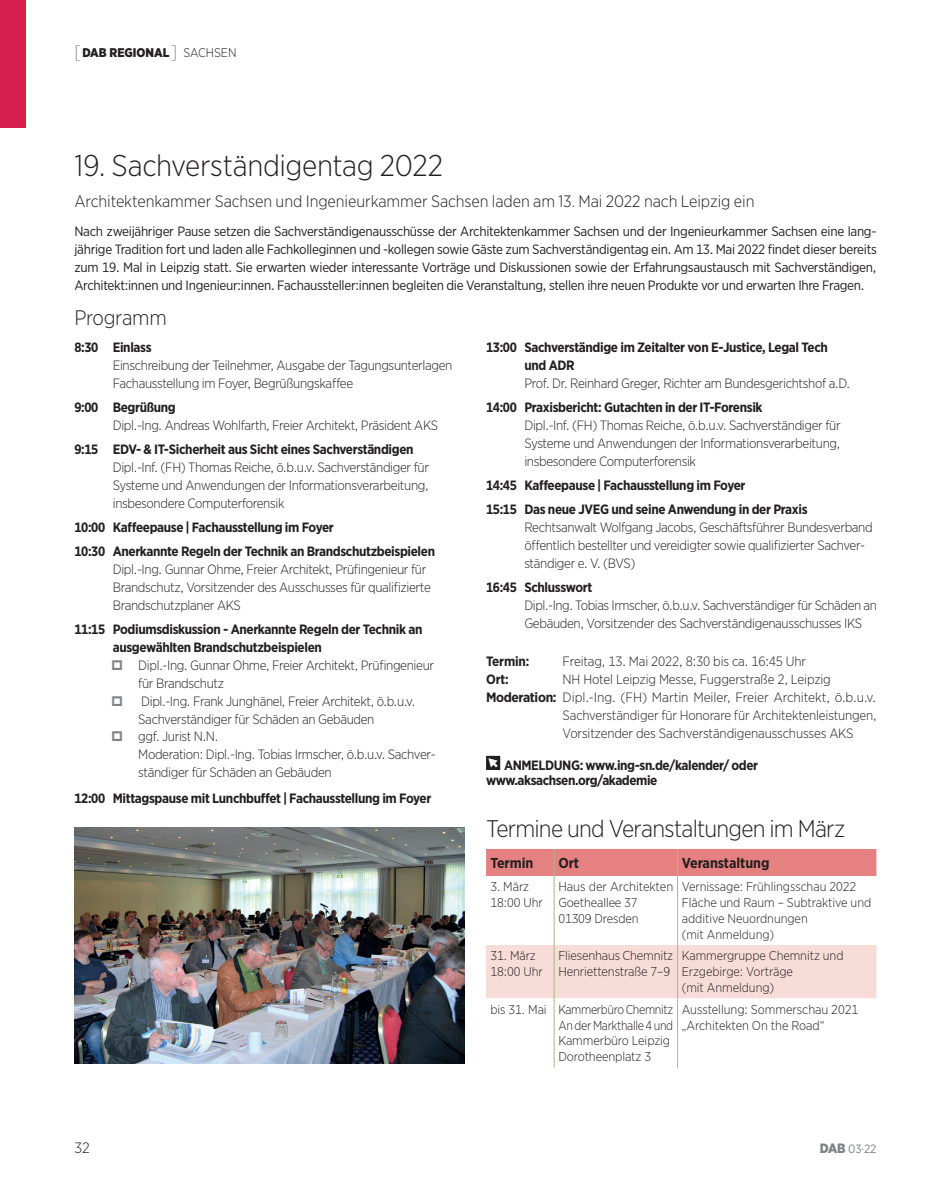
<style>
.page{position:relative;width:936px;height:1191px;background:#fff}
.page>*{position:absolute;margin:0;border:0;box-sizing:border-box;transform-origin:0 0}
.t1{font:300 30px "Gotham Narrow";letter-spacing:-.01em;color:#231f20}
.t2{font:300 24px "Gotham Narrow";letter-spacing:-.03em;color:#231f20}
.t3{font:300 21px "Gotham Narrow";letter-spacing:-.02em;color:#231f20}
.t4{font:300 16.5px "Gotham Narrow";letter-spacing:-.005em;color:#231f20}
.t5{font:300 15px "Gotham Narrow";color:#231f20}
.t6{font:700 14.4px "Gotham Narrow";letter-spacing:-.005em;color:#231f20}
.t7{font:300 13.5px/17.9px "Gotham Narrow";letter-spacing:-.025em;color:#231f20}
.t8{font:700 13.5px/24.3px "Gotham Narrow";letter-spacing:-.025em;color:#231f20}
.t9{font:13.5px/17.9px "Gotham Narrow";letter-spacing:-.02em;color:#231f20;text-align:justify}
.t10{font:300 12.9px/15.9px "Gotham Narrow";letter-spacing:-.01em;color:#231f20}
.t11{font:300 12.9px/15.9px "Gotham Narrow";letter-spacing:-.01em;color:#231f20;scale:.96 1}
.t12{font:300 12.75px/15.8px "Gotham Narrow";letter-spacing:-.005em;color:#231f20}
.t13{font:900 12.6px "Gotham Narrow";color:#231f20}
.t14{font:12px "Gotham Narrow";color:#808285}
.s1{font-weight:100;font-size:18px}
.s2{font-weight:300}
.s3{font-weight:700}
.s4{font-size:12.75px}
.s5{font-weight:900;font-size:13.5px}
</style>
<div class="page">
<div style="left:486px;top:945px;width:390px;height:53px;background:#f8dcd7"></div>
<div style="left:486px;top:849px;width:390px;height:27px;background:#e58281"></div>
<hr style="left:554px;top:876px;width:1px;height:69px;background:#a3bd83">
<hr style="left:677px;top:876px;width:1px;height:69px;background:#a3bd83">
<hr style="left:554px;top:945px;width:1px;height:53px;background:#a3bd83">
<hr style="left:677px;top:945px;width:1px;height:53px;background:#a3bd83">
<hr style="left:554px;top:998px;width:1px;height:69px;background:#a3bd83">
<hr style="left:677px;top:998px;width:1px;height:69px;background:#a3bd83">
<svg style="left:486px;top:756px;width:14px;height:14px"></svg>
<img style="left:74px;top:827px;width:391px;height:236px">
<div style="left:0;top:0;width:26px;height:128px;background:#d81e4c"></div>
<p class="t13" style="left:74px;top:44px;width:164px"><span class="s1">[</span>DAB REGIONAL<span class="s1">]</span> <span class="s2">Sachs en</span></p>
<h1 class="t1" style="left:74px;top:147px;width:370px">19. Sachverständigentag 2022</h1>
<p class="t4" style="left:74px;top:191px;width:681px">Architektenkammer Sachsen und Ingenieurkammer Sachsen laden am 13. Mai 2022 nach Leipzig ein</p>
<p class="t9" style="left:74px;top:222px;width:803px">Nach zweijähriger Pause setzen die Sachverständigenausschüsse der Architektenkammer Sachsen und der Ingenieurkammer Sachsen eine lang&shy;jährige Tradition fort und laden alle Fachkolleginnen und -kollegen sowie Gäste zum Sachverständigentag ein. Am 13. Mai 2022 findet dieser bereits zum 19. Mal in Leipzig statt. Sie erwarten wieder interessante Vorträge und Diskussionen sowie der Erfahrungsaustausch mit Sachverständigen, Architekt:innen und Ingenieur:innen. Fachaussteller:innen begleiten die Veranstaltung, stellen ihre neuen Produkte vor und erwarten Ihre Fragen.</p>
<h3 class="t3" style="left:74px;top:305px;width:94px">Programm</h3>
<p class="t8" style="left:74px;top:335px;width:79px">8:30 Einlass</p>
<p class="t7" style="left:113px;top:356px;width:341px">Einschreibung der Teilnehmer, Ausgabe der Tagungsunterlagen<br>Fachausstellung im Foyer, Begrüßungskaffee</p>
<p class="t8" style="left:74px;top:395px;width:103px">9:00 Begrüßung</p>
<p class="t7" style="left:113px;top:416px;width:327px">Dipl.-Ing. Andreas Wohlfarth, Freier Architekt, Präsident AKS</p>
<p class="t8" style="left:74px;top:437px;width:340px">9:15 EDV- &amp; IT-Sicherheit aus Sicht eines Sachverständigen</p>
<p class="t7" style="left:113px;top:458px;width:318px;text-align:justify">Dipl.-Inf. (FH) Thomas Reiche, ö.b.u.v. Sachverständiger für Systeme und Anwendungen der Informationsverarbeitung, insbesondere Computerforensik</p>
<p class="t8" style="left:74px;top:515px;width:362px">10:00 Kaffeepause | Fachausstellung im Foyer<br>10:30 Anerkannte Regeln der Technik an Brandschutzbeispielen</p>
<p class="t7" style="left:113px;top:560px;width:319px">Dipl.-Ing. Gunnar Ohme, Freier Architekt, Prüfingenieur für<br>Brandschutz, Vorsitzender des Ausschusses für qualifizierte<br>Brandschutzplaner AKS</p>
<p class="t8" style="left:113px;top:620px;width:311px;line-height:17.9px;text-indent:-38px">11:15 Podiumsdiskussion - Anerkannte Regeln der Technik an ausgewählten Brandschutzbeispielen</p>
<p class="t7" style="left:138px;top:656px;width:299px">Dipl.-Ing. Gunnar Ohme, Freier Architekt, Prüfingenieur für Brandschutz<br>Dipl.-Ing. Frank Junghänel, Freier Architekt, ö.b.u.v.<br>Sachverständiger für Schäden an Gebäuden<br>ggf. Jurist N .N .<br>Moderation: Dipl.-Ing. Tobias Irmscher, ö.b.u.v. Sachver&shy;ständiger für Schäden an Gebäuden</p>
<p class="t8" style="left:74px;top:786px;width:358px">12:00 Mittagspause mit Lunchbuffet | Fachausstellung im Foyer</p>
<p class="t8" style="left:524px;top:338px;width:305px;line-height:17.9px;text-indent:-38px">13:00 Sachverständige im Zeitalter von E-Justice, Legal Tech und ADR</p>
<p class="t7" style="left:524px;top:374px;width:327px">Prof. Dr. Reinhard Greger, Richter am Bundesgerichtshof a.D.</p>
<p class="t8" style="left:486px;top:395px;width:278px">14:00 Praxisbericht: Gutachten in der IT-Forensik</p>
<p class="t7" style="left:524px;top:416px;width:318px;text-align:justify">Dipl.-Inf. (FH) Thomas Reiche, ö.b.u.v. Sachverständiger für Systeme und Anwendungen der Informationsverarbeitung, insbesondere Computerforensik</p>
<p class="t8" style="left:486px;top:473px;width:323px">14:45 Kaffeepause | Fachausstellung im Foyer<br>15:15 Das neue JVEG und seine Anwendung in der Praxis</p>
<p class="t7" style="left:524px;top:518px;width:350px">Rechtsanwalt Wolfgang Jacobs, Geschäftsführer Bundesverband öffentlich bestellter und vereidigter sowie qualifizierter Sachver&shy;ständiger e. V. (BVS)</p>
<p class="t8" style="left:486px;top:575px;width:108px">16:45 Schlusswort</p>
<p class="t7" style="left:524px;top:596px;width:354px">Dipl.-Ing. Tobias Irmscher, ö.b.u.v. Sachverständiger für Schäden an<br>Gebäuden, Vorsitzender des Sachverständigenausschusses IKS</p>
<p class="t8" style="left:486px;top:649px;width:45px">Termin:</p>
<p class="t7" style="left:562px;top:652px;width:245px">Freitag, 13. Mai 2022, 8:30 bis ca. 16:45 Uhr</p>
<p class="t8" style="left:486px;top:667px;width:24px">Ort:</p>
<p class="t7" style="left:562px;top:670px;width:270px">N H Hotel Leipzig Messe, Fuggerstraße 2, Leipzig</p>
<p class="t7" style="left:486px;top:688px;width:391px"><span class="s3">Moderation:</span> Dipl.-Ing. (FH) Martin Meiler, Freier Architekt, ö.b.u.v.</p>
<p class="t7" style="left:562px;top:706px;width:315px">Sachverständiger für Honorare für Architektenleistungen,</p>
<p class="t7" style="left:562px;top:724px;width:292px">Vorsitzender des Sachverständigenausschusses AKS</p>
<p class="t8" style="left:486px;top:757px;width:273px;line-height:15px;text-indent:18px">ANMELDUNG: www.ing-sn.de/kalender/ oder www.aksachsen.org/akademie</p>
<h2 class="t2" style="left:486px;top:814px;width:361px">Termine und Veranstaltungen im März</h2>
<p class="t6" style="left:490px;top:853px;width:45px">Termin</p>
<p class="t6" style="left:558px;top:853px;width:22px">Ort</p>
<p class="t6" style="left:681px;top:853px;width:89px">Veranstaltung</p>
<p class="t12" style="left:490px;top:878px;width:54px">3. März<br>18:00 Uhr</p>
<p class="t12" style="left:558px;top:878px;width:116px">Haus der Architekten<br>Goetheallee 37<br>01309 Dresden</p>
<p class="t12" style="left:681px;top:878px;width:191px">Vernissage: Frühlingsschau 2022<br>Fläche und Raum – Subtraktive und additive Neuordnungen<br>(mit Anmeldung)</p>
<p class="t12" style="left:490px;top:947px;width:54px">31. März<br>18:00 Uhr</p>
<p class="t10" style="left:558px;top:947px;width:116px">Fliesenhaus Chemnitz<br>Henriettenstraße 7–9</p>
<p class="t12" style="left:681px;top:947px;width:163px">Kammergruppe Chemnitz und<br>Erzgebirge: Vorträge<br>(mit Anmeldung)</p>
<p class="t11" style="left:558px;top:1000px;width:121px;text-indent:-68px"><span class="s4">bis 31. Mai</span> Kammerbüro Chemnitz<br>An der Markthalle 4 und<br>Kammerbüro Leipzig<br>Dorotheenplatz 3</p>
<p class="t10" style="left:681px;top:1000px;width:178px">Ausstellung: Sommerschau 2021 „Architekten On the Road“</p>
<p class="t5" style="left:74px;top:1138px;width:17px">32</p>
<p class="t14" style="left:819px;top:1141px;width:58px"><span class="s5">DAB</span> 03·22</p>
</div>
